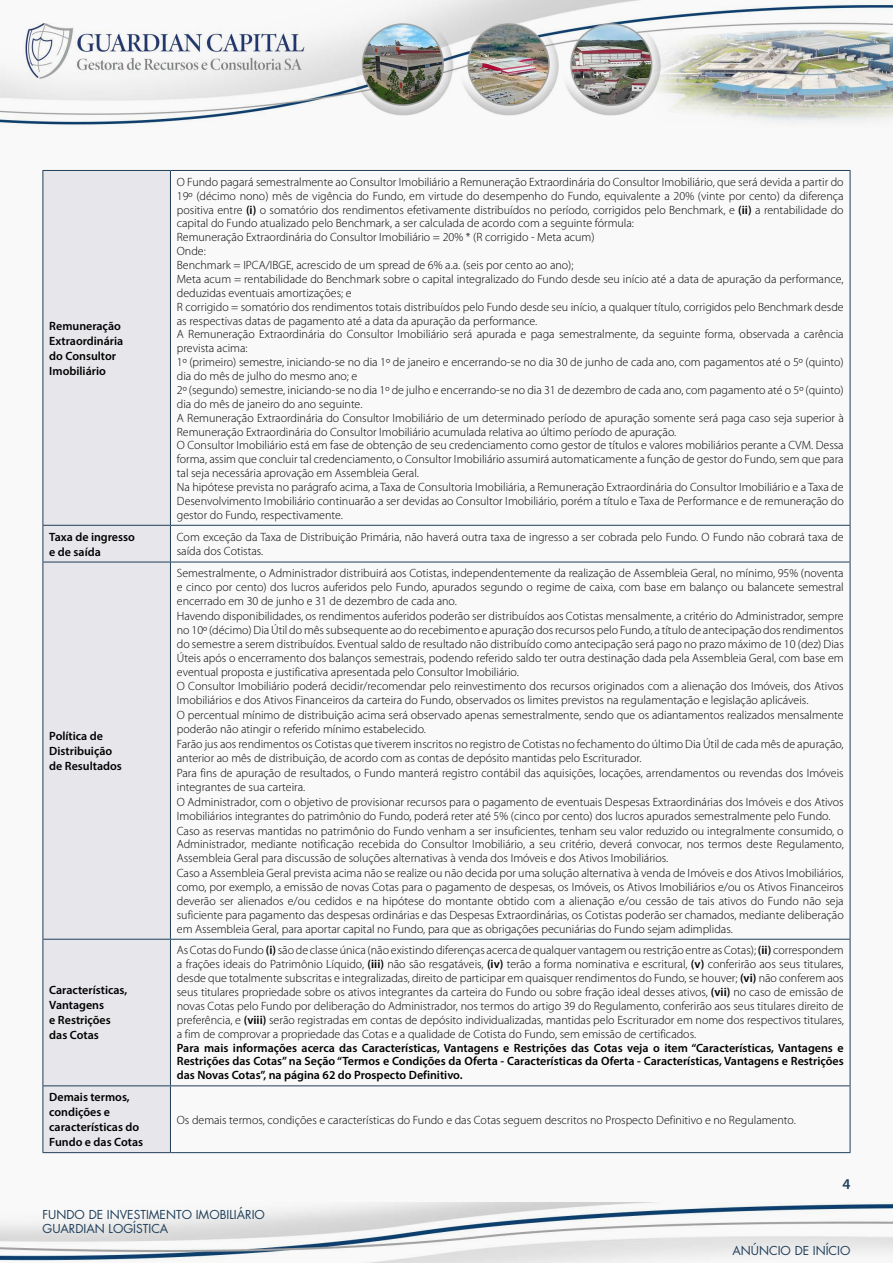
<style>
.page{position:relative;width:893px;height:1263px;background:#f9f9f9}
.page>*{position:absolute;margin:0;border:0;box-sizing:border-box;transform-origin:0 0}
.t1{font:600 15px "Myriad Pro";color:#203f5b}
.t2{font:300 12px/13.8px "Myriad Pro";color:#000}
.t3{font:600 12px/15px "Myriad Pro";color:#000}
.t4{font:12px/14.4px "Futura";color:#203f5b}
.s1{font-weight:600}
</style>
<div class="page">
<img style="left:0;top:1202px;width:893px;height:61px">
<img style="left:0;top:0;width:893px;height:125px">
<div style="left:44px;top:171px;width:126px;height:981px;background:#e6e6eb"></div>
<hr style="left:43px;top:170px;width:127px;height:1px;background:#203f5b">
<hr style="left:43px;top:171px;width:1px;height:354px;background:#203f5b">
<hr style="left:170px;top:170px;width:680px;height:1px;background:#203f5b">
<hr style="left:170px;top:171px;width:1px;height:354px;background:#203f5b">
<hr style="left:850px;top:171px;width:1px;height:354px;background:#203f5b">
<hr style="left:43px;top:525px;width:127px;height:1px;background:#203f5b">
<hr style="left:43px;top:526px;width:1px;height:36px;background:#203f5b">
<hr style="left:170px;top:525px;width:680px;height:1px;background:#203f5b">
<hr style="left:170px;top:526px;width:1px;height:36px;background:#203f5b">
<hr style="left:850px;top:526px;width:1px;height:36px;background:#203f5b">
<hr style="left:43px;top:562px;width:127px;height:1px;background:#203f5b">
<hr style="left:43px;top:562px;width:1px;height:377px;background:#203f5b">
<hr style="left:170px;top:562px;width:680px;height:1px;background:#203f5b">
<hr style="left:170px;top:562px;width:1px;height:377px;background:#203f5b">
<hr style="left:850px;top:562px;width:1px;height:377px;background:#203f5b">
<hr style="left:43px;top:939px;width:127px;height:1px;background:#203f5b">
<hr style="left:43px;top:939px;width:1px;height:146px;background:#203f5b">
<hr style="left:170px;top:939px;width:680px;height:1px;background:#203f5b">
<hr style="left:170px;top:939px;width:1px;height:146px;background:#203f5b">
<hr style="left:850px;top:939px;width:1px;height:146px;background:#203f5b">
<hr style="left:43px;top:1085px;width:127px;height:1px;background:#203f5b">
<hr style="left:43px;top:1086px;width:1px;height:66px;background:#203f5b">
<hr style="left:170px;top:1085px;width:680px;height:1px;background:#203f5b">
<hr style="left:170px;top:1086px;width:1px;height:66px;background:#203f5b">
<hr style="left:850px;top:1086px;width:1px;height:66px;background:#203f5b">
<hr style="left:43px;top:1152px;width:127px;height:1px;background:#203f5b">
<hr style="left:170px;top:1152px;width:680px;height:1px;background:#203f5b">
<p class="t3" style="left:49px;top:318px;width:76px">Remuneração<br>Extraordinária do Consultor<br>Imobiliário</p>
<p class="t2" style="left:177px;top:175px;width:668px">O Fundo pagará semestralmente ao Consultor Imobiliário a Remuneração Extraordinária do Consultor Imobiliário, que será devida a partir do 19º (décimo nono) mês de vigência do Fundo, em virtude do desempenho do Fundo, equivalente a 20% (vinte por cento) da diferença positiva entre <span class="s1">(i)</span> o somatório dos rendimentos efetivamente distribuídos no período, corrigidos pelo Benchmark, e <span class="s1">(ii)</span> a rentabilidade do capital do Fundo atualizado pelo Benchmark, a ser calculada de acordo com a seguinte fórmula:<br>Remuneração Extraordinária do Consultor Imobiliário = 20% * (R corrigido - Meta acum)<br>Onde:<br>Benchmark = IPCA/IBGE, acrescido de um spread de 6% a.a. (seis por cento ao ano);<br>Meta acum = rentabilidade do Benchmark sobre o capital integralizado do Fundo desde seu início até a data de apuração da performance, deduzidas eventuais amortizações; e<br>R corrigido = somatório dos rendimentos totais distribuídos pelo Fundo desde seu início, a qualquer título, corrigidos pelo Benchmark desde as respectivas datas de pagamento até a data da apuração da performance.<br>A Remuneração Extraordinária do Consultor Imobiliário será apurada e paga semestralmente, da seguinte forma, observada a carência prevista acima:<br>1º (primeiro) semestre, iniciando-se no dia 1º de janeiro e encerrando-se no dia 30 de junho de cada ano, com pagamentos até o 5º (quinto) dia do mês de julho do mesmo ano; e<br>2º (segundo) semestre, iniciando-se no dia 1º de julho e encerrando-se no dia 31 de dezembro de cada ano, com pagamento até o 5º (quinto) dia do mês de janeiro do ano seguinte.<br>A Remuneração Extraordinária do Consultor Imobiliário de um determinado período de apuração somente será paga caso seja superior à Remuneração Extraordinária do Consultor Imobiliário acumulada relativa ao último período de apuração.<br>O Consultor Imobiliário está em fase de obtenção de seu credenciamento como gestor de títulos e valores mobiliários perante a CVM. Dessa forma, assim que concluir tal credenciamento, o Consultor Imobiliário assumirá automaticamente a função de gestor do Fundo, sem que para tal seja necessária aprovação em Assembleia Geral.<br>Na hipótese prevista no parágrafo acima, a Taxa de Consultoria Imobiliária, a Remuneração Extraordinária do Consultor Imobiliário e a Taxa de Desenvolvimento Imobiliário continuarão a ser devidas ao Consultor Imobiliário, porém a título e Taxa de Performance e de remuneração do gestor do Fundo, respectivamente.</p>
<p class="t3" style="left:49px;top:529px;width:87px">Taxa de ingresso e de saída</p>
<p class="t2" style="left:177px;top:530px;width:668px">Com exceção da Taxa de Distribuição Primária, não haverá outra taxa de ingresso a ser cobrada pelo Fundo. O Fundo não cobrará taxa de saída dos Cotistas.</p>
<p class="t3" style="left:49px;top:728px;width:74px">Política de<br>Distribuição de Resultados</p>
<p class="t3" style="left:49px;top:982px;width:80px">Características,<br>Vantagens<br>e Restrições das Cotas</p>
<p class="t3" style="left:49px;top:1089px;width:95px">Demais termos, condições e características do<br>Fundo e das Cotas</p>
<p class="t2" style="left:177px;top:566px;width:668px;line-height:14.2px">Semestralmente, o Administrador distribuirá aos Cotistas, independentemente da realização de Assembleia Geral, no mínimo, 95% (noventa e cinco por cento) dos lucros auferidos pelo Fundo, apurados segundo o regime de caixa, com base em balanço ou balancete semestral encerrado em 30 de junho e 31 de dezembro de cada ano.<br>Havendo disponibilidades, os rendimentos auferidos poderão ser distribuídos aos Cotistas mensalmente, a critério do Administrador, sempre no 10º (décimo) Dia Útil do mês subsequente ao do recebimento e apuração dos recursos pelo Fundo, a título de antecipação dos rendimentos do semestre a serem distribuídos. Eventual saldo de resultado não distribuído como antecipação será pago no prazo máximo de 10 (dez) Dias Úteis após o encerramento dos balanços semestrais, podendo referido saldo ter outra destinação dada pela Assembleia Geral, com base em eventual proposta e justificativa apresentada pelo Consultor Imobiliário.<br>O Consultor Imobiliário poderá decidir/recomendar pelo reinvestimento dos recursos originados com a alienação dos Imóveis, dos Ativos Imobiliários e dos Ativos Financeiros da carteira do Fundo, observados os limites previstos na regulamentação e legislação aplicáveis.<br>O percentual mínimo de distribuição acima será observado apenas semestralmente, sendo que os adiantamentos realizados mensalmente poderão não atingir o referido mínimo estabelecido.<br>Farão jus aos rendimentos os Cotistas que tiverem inscritos no registro de Cotistas no fechamento do último Dia Útil de cada mês de apuração, anterior ao mês de distribuição, de acordo com as contas de depósito mantidas pelo Escriturador.<br>Para fins de apuração de resultados, o Fundo manterá registro contábil das aquisições, locações, arrendamentos ou revendas dos Imóveis integrantes de sua carteira.<br>O Administrador, com o objetivo de provisionar recursos para o pagamento de eventuais Despesas Extraordinárias dos Imóveis e dos Ativos Imobiliários integrantes do patrimônio do Fundo, poderá reter até 5% (cinco por cento) dos lucros apurados semestralmente pelo Fundo.<br>Caso as reservas mantidas no patrimônio do Fundo venham a ser insuficientes, tenham seu valor reduzido ou integralmente consumido, o Administrador, mediante notificação recebida do Consultor Imobiliário, a seu critério, deverá convocar, nos termos deste Regulamento, Assembleia Geral para discussão de soluções alternativas à venda dos Imóveis e dos Ativos Imobiliários.<br>Caso a Assembleia Geral prevista acima não se realize ou não decida por uma solução alternativa à venda de Imóveis e dos Ativos Imobiliários, como, por exemplo, a emissão de novas Cotas para o pagamento de despesas, os Imóveis, os Ativos Imobiliários e/ou os Ativos Financeiros deverão ser alienados e/ou cedidos e na hipótese do montante obtido com a alienação e/ou cessão de tais ativos do Fundo não seja suficiente para pagamento das despesas ordinárias e das Despesas Extraordinárias, os Cotistas poderão ser chamados, mediante deliberação em Assembleia Geral, para aportar capital no Fundo, para que as obrigações pecuniárias do Fundo sejam adimplidas.</p>
<p class="t2" style="left:177px;top:944px;width:668px;text-align:justify">As Cotas do Fundo <span class="s1">(i)</span> são de classe única (não existindo diferenças acerca de qualquer vantagem ou restrição entre as Cotas); <span class="s1">(ii)</span> correspondem a frações ideais do Patrimônio Líquido, <span class="s1">(iii)</span> não são resgatáveis, <span class="s1">(iv)</span> terão a forma nominativa e escritural, <span class="s1">(v)</span> conferirão aos seus titulares, desde que totalmente subscritas e integralizadas, direito de participar em quaisquer rendimentos do Fundo, se houver; <span class="s1">(vi)</span> não conferem aos seus titulares propriedade sobre os ativos integrantes da carteira do Fundo ou sobre fração ideal desses ativos, <span class="s1">(vii)</span> no caso de emissão de novas Cotas pelo Fundo por deliberação do Administrador, nos termos do artigo 39 do Regulamento, conferirão aos seus titulares direito de preferência, e <span class="s1">(viii)</span> serão registradas em contas de depósito individualizadas, mantidas pelo Escriturador em nome dos respectivos titulares, a fim de comprovar a propriedade das Cotas e a qualidade de Cotista do Fundo, sem emissão de certificados.</p>
<p class="t3" style="left:177px;top:1040px;width:668px;line-height:13.8px;text-align:justify">Para mais informações acerca das Características, Vantagens e Restrições das Cotas veja o item “Características, Vantagens e Restrições das Cotas” na Seção “Termos e Condições da Oferta - Características da Oferta - Características, Vantagens e Restrições das Novas Cotas”, na página 62 do Prospecto Definitivo.</p>
<p class="t2" style="left:177px;top:1113px;width:620px">Os demais termos, condições e características do Fundo e das Cotas seguem descritos no Prospecto Definitivo e no Regulamento.</p>
<p class="t1" style="left:842px;top:1174px;width:10px">4</p>
<p class="t4" style="left:43px;top:1207px;width:224px">FUNDO DE INVESTIMENTO IMOBILIÁRIO<br>GUARDIAN LOGÍSTICA</p>
<p class="t4" style="left:732px;top:1243px;width:119px">ANÚNCIO DE INÍCIO</p>
</div>
